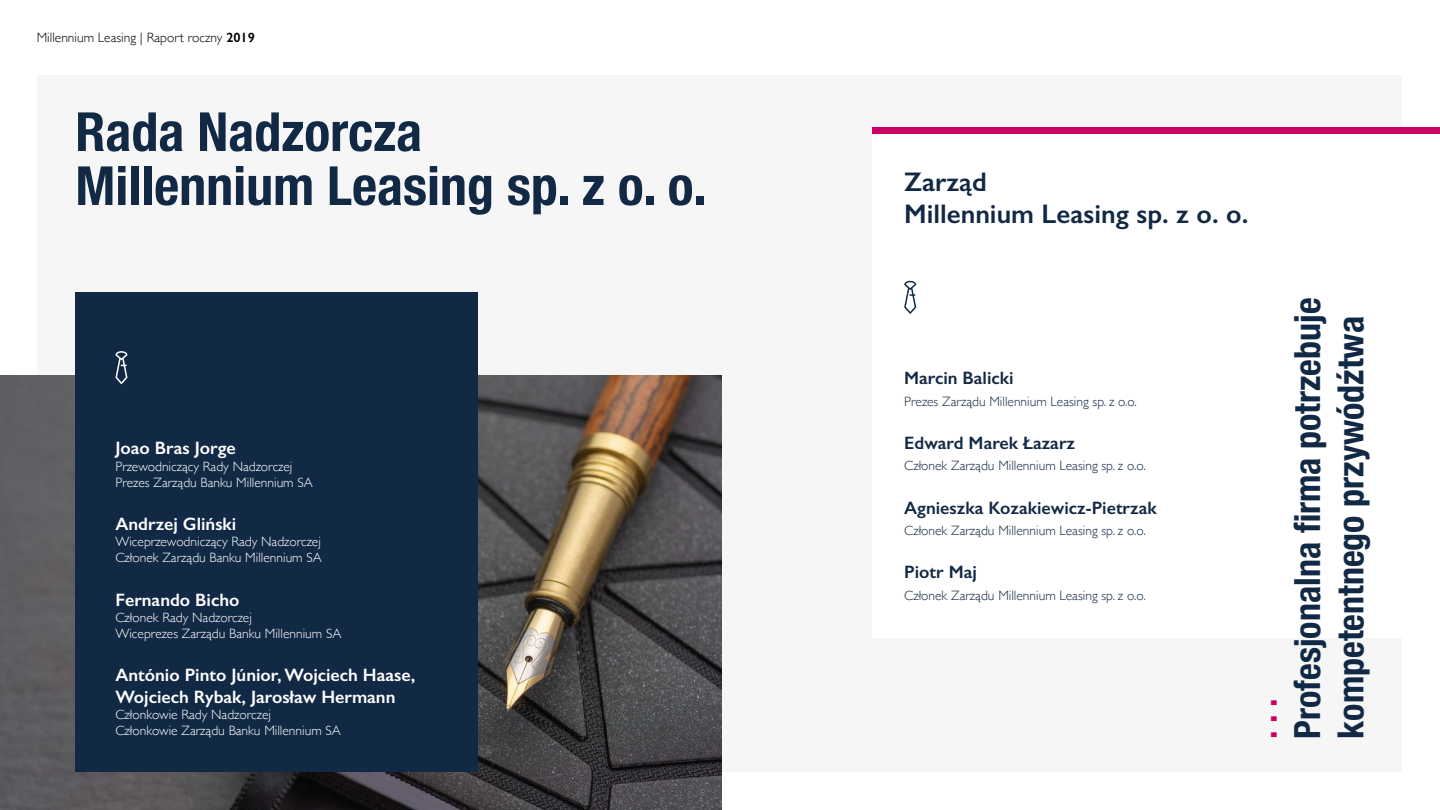
<style>
.page{position:relative;width:1440px;height:810px;background:#fff}
.page>*{position:absolute;margin:0;border:0;box-sizing:border-box;transform-origin:0 0}
.t1{font:700 condensed 54px/54px "Helvetica Neue";color:#122945}
.t2{font:700 condensed 36px/43.2px "Helvetica Neue";color:#122945}
.t3{font:700 condensed 36px "Helvetica Neue";color:#cd0067}
.t4{font:600 27px/32.4px "Gill Sans";color:#122945}
.t5{font:600 18px/21.6px "Gill Sans";color:#fff}
.t6{font:600 18px "Gill Sans";color:#122945}
.t7{font:300 13.5px/16.2px "Gill Sans";color:#fff}
.t8{font:300 13.5px "Gill Sans";color:#122945}
.t9{font:300 13.5px "Gill Sans";color:#000}
.s1{font-weight:600}
</style>
<div class="page">
<div style="left:38px;top:75px;width:1364px;height:697px;background:#f6f6f6"></div>
<img style="left:0;top:376px;width:722px;height:434px">
<div style="left:872px;top:127px;width:568px;height:511px;background:#fff"></div>
<div style="left:75px;top:292px;width:403px;height:480px;background:#122945"></div>
<svg style="left:115px;top:351px;width:12px;height:33px"></svg>
<svg style="left:904px;top:281px;width:12px;height:33px"></svg>
<div style="left:872px;top:127px;width:568px;height:7px;background:#cd0067"></div>
<p class="t9" style="left:37px;top:27px;width:220px">Millennium Leasing | Raport roczny <span class="s1">2019</span></p>
<h1 class="t1" style="left:75px;top:101px;width:633px">Rada Nadzorcza<br>Millennium Leasing sp. z o. o.</h1>
<h3 class="t5" style="left:115px;top:437px;width:122px">Joao Bras Jorge</h3>
<p class="t7" style="left:115px;top:457px;width:199px">Przewodniczący Rady Nadzorczej<br>Prezes Zarządu Banku Millennium SA</p>
<h3 class="t5" style="left:115px;top:513px;width:122px">Andrzej Gliński</h3>
<p class="t7" style="left:115px;top:533px;width:208px">Wiceprzewodniczący Rady Nadzorczej<br>Członek Zarządu Banku Millennium SA</p>
<h3 class="t5" style="left:115px;top:589px;width:125px">Fernando Bicho</h3>
<p class="t7" style="left:115px;top:609px;width:227px">Członek Rady Nadzorczej<br>Wiceprezes Zarządu Banku Millennium SA</p>
<h3 class="t5" style="left:115px;top:664px;width:301px">António Pinto Júnior, Wojciech Haase,<br>Wojciech Rybak, Jarosław Hermann</h3>
<p class="t7" style="left:115px;top:706px;width:227px">Członkowie Rady Nadzorczej<br>Członkowie Zarządu Banku Millennium SA</p>
<h3 class="t4" style="left:904px;top:165px;width:346px">Zarząd<br>Millennium Leasing sp. z o. o.</h3>
<h3 class="t6" style="left:904px;top:367px;width:111px">Marcin Balicki</h3>
<p class="t8" style="left:904px;top:391px;width:234px">Prezes Zarządu Millennium Leasing sp. z o.o.</p>
<h3 class="t6" style="left:904px;top:432px;width:172px">Edward Marek Łazarz</h3>
<p class="t8" style="left:904px;top:455px;width:243px">Członek Zarządu Millennium Leasing sp. z o.o.</p>
<h3 class="t6" style="left:904px;top:497px;width:254px">Agnieszka Kozakiewicz-Pietrzak</h3>
<p class="t8" style="left:904px;top:520px;width:243px">Członek Zarządu Millennium Leasing sp. z o.o.</p>
<h3 class="t6" style="left:904px;top:562px;width:74px">Piotr Maj</h3>
<p class="t8" style="left:904px;top:585px;width:243px">Członek Zarządu Millennium Leasing sp. z o.o.</p>
<h2 class="t3" style="left:1234px;top:739px;width:42px;rotate:-90deg">. . .</h2>
<h2 class="t2" style="left:1283px;top:739px;width:442px;rotate:-90deg">Profesjonalna firma potrzebuje kompetentnego przywódźtwa</h2>
</div>
